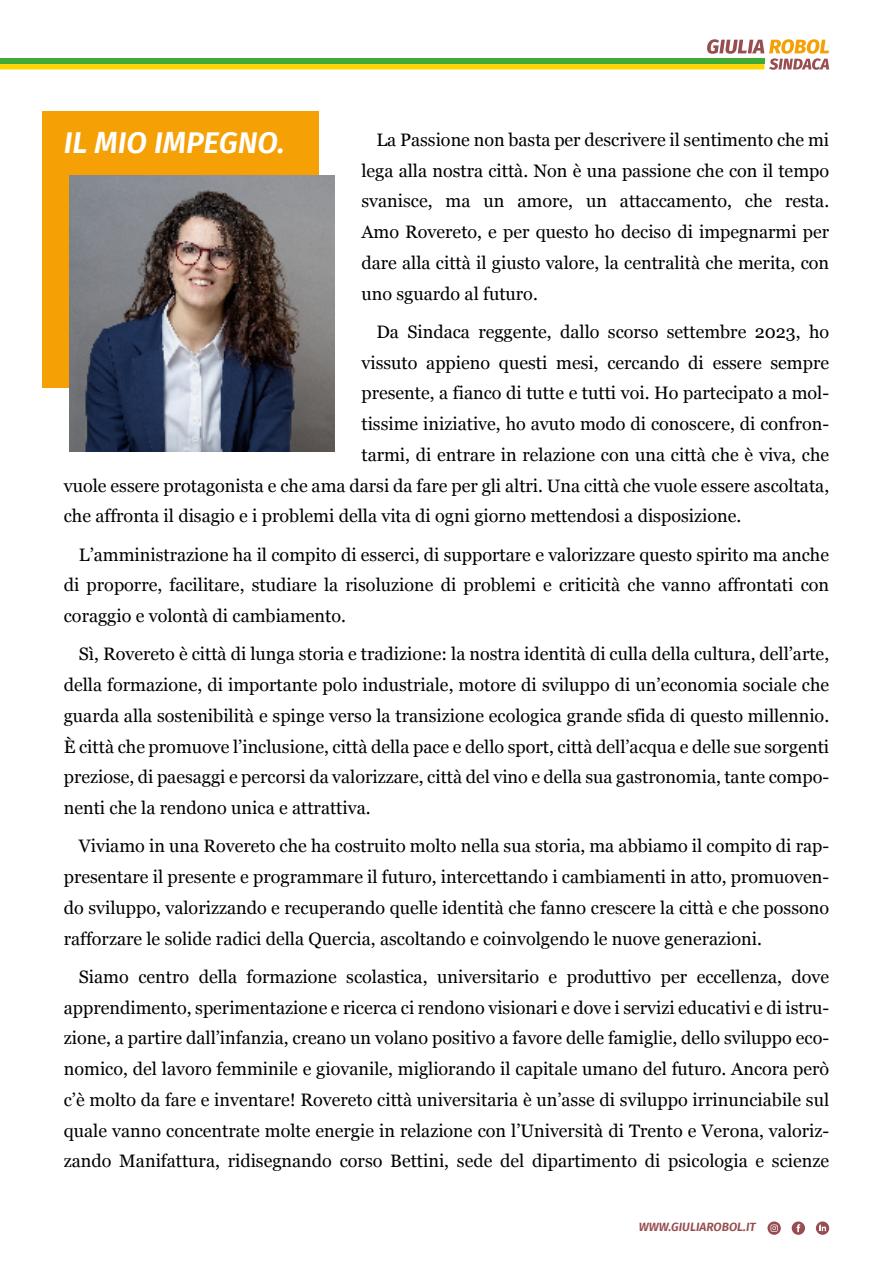
<style>
.page{position:relative;width:893px;height:1263px;background:#fff}
.page>*{position:absolute;margin:0;border:0;box-sizing:border-box;transform-origin:0 0}
.t1{font:italic 600 30px "Fira Sans";color:#fff}
.t2{font:18px/30.8px "Georgia";color:#000;text-align:justify}
.t3{font:italic 600 12px "Fira Sans";color:#974d51}
</style>
<div class="page">
<div style="left:43px;top:111px;width:276px;height:276px;background:#f5a005"></div>
<img style="left:69px;top:175px;width:266px;height:276px">
<svg style="left:816px;top:1221px;width:13px;height:14px"></svg>
<svg style="left:819px;top:1224px;width:7px;height:7px"></svg>
<svg style="left:792px;top:1221px;width:13px;height:14px"></svg>
<svg style="left:796px;top:1224px;width:4px;height:8px"></svg>
<svg style="left:767px;top:1221px;width:14px;height:14px"></svg>
<svg style="left:770px;top:1224px;width:8px;height:8px"></svg>
<svg style="left:707px;top:39px;width:122px;height:31px"></svg>
<div style="left:0;top:64px;width:764px;height:5px;background:#ffd400"></div>
<div style="left:0;top:59px;width:764px;height:5px;background:#41aa36"></div>
<h1 class="t1" style="left:64px;top:118px;width:222px">IL MIO IMPEGNO.</h1>
<p class="t2" style="left:361px;top:123px;width:469px;text-indent:15px">La Passione non basta per descrivere il sentimento che mi lega alla nostra città. Non è una passione che con il tempo svanisce, ma un amore, un attaccamento, che resta.<br>Amo Rovereto, e per questo ho deciso di impegnarmi per dare alla città il giusto valore, la centralità che merita, con uno sguardo al futuro.</p>
<p class="t2" style="left:376px;top:315px;width:454px">Da Sindaca reggente, dallo scorso settembre 2023, ho</p>
<p class="t2" style="left:361px;top:346px;width:469px">vissuto appieno questi mesi, cercando di essere sempre</p>
<p class="t2" style="left:361px;top:377px;width:469px">presente, a fianco di tutte e tutti voi. Ho partecipato a mol-</p>
<p class="t2" style="left:361px;top:408px;width:469px">tissime iniziative, ho avuto modo di conoscere, di confron-</p>
<p class="t2" style="left:361px;top:438px;width:469px">tarmi, di entrare in relazione con una città che è viva, che</p>
<p class="t2" style="left:64px;top:469px;width:767px">vuole essere protagonista e che ama darsi da fare per gli altri. Una città che vuole essere ascoltata,</p>
<p class="t2" style="left:64px;top:500px;width:679px">che affronta il disagio e i problemi della vita di ogni giorno mettendosi a disposizione.</p>
<p class="t2" style="left:64px;top:538px;width:767px;text-indent:15px">L’amministrazione ha il compito di esserci, di supportare e valorizzare questo spirito ma anche di proporre, facilitare, studiare la risoluzione di problemi e criticità che vanno affrontati con coraggio e volontà di cambiamento.</p>
<p class="t2" style="left:64px;top:638px;width:767px;text-indent:15px">Sì, Rovereto è città di lunga storia e tradizione: la nostra identità di culla della cultura, dell’arte, della formazione, di importante polo industriale, motore di sviluppo di un’economia sociale che guarda alla sostenibilità e spinge verso la transizione ecologica grande sfida di questo millennio.<br>È città che promuove l’inclusione, città della pace e dello sport, città dell’acqua e delle sue sorgenti preziose, di paesaggi e percorsi da valorizzare, città del vino e della sua gastronomia, tante compo&shy;nenti che la rendono unica e attrattiva.</p>
<p class="t2" style="left:64px;top:830px;width:767px;text-indent:15px">Viviamo in una Rovereto che ha costruito molto nella sua storia, ma abbiamo il compito di rap&shy;presentare il presente e programmare il futuro, intercettando i cambiamenti in atto, promuoven&shy;do sviluppo, valorizzando e recuperando quelle identità che fanno crescere la città e che possono rafforzare le solide radici della Quercia, ascoltando e coinvolgendo le nuove generazioni.</p>
<p class="t2" style="left:64px;top:960px;width:767px;text-indent:15px">Siamo centro della formazione scolastica, universitario e produttivo per eccellenza, dove apprendimento, sperimentazione e ricerca ci rendono visionari e dove i servizi educativi e di istru&shy;zione, a partire dall’infanzia, creano un volano positivo a favore delle famiglie, dello sviluppo eco&shy;nomico, del lavoro femminile e giovanile, migliorando il capitale umano del futuro. Ancora però c’è molto da fare e inventare! Rovereto città universitaria è un’asse di sviluppo irrinunciabile sul quale vanno concentrate molte energie in relazione con l’Università di Trento e Verona, valoriz&shy;zando Manifattura, ridisegnando corso Bettini, sede del dipartimento di psicologia e scienze</p>
<p class="t3" style="left:639px;top:1217px;width:118px">WWW.GIULIAROBOL.IT</p>
</div>
